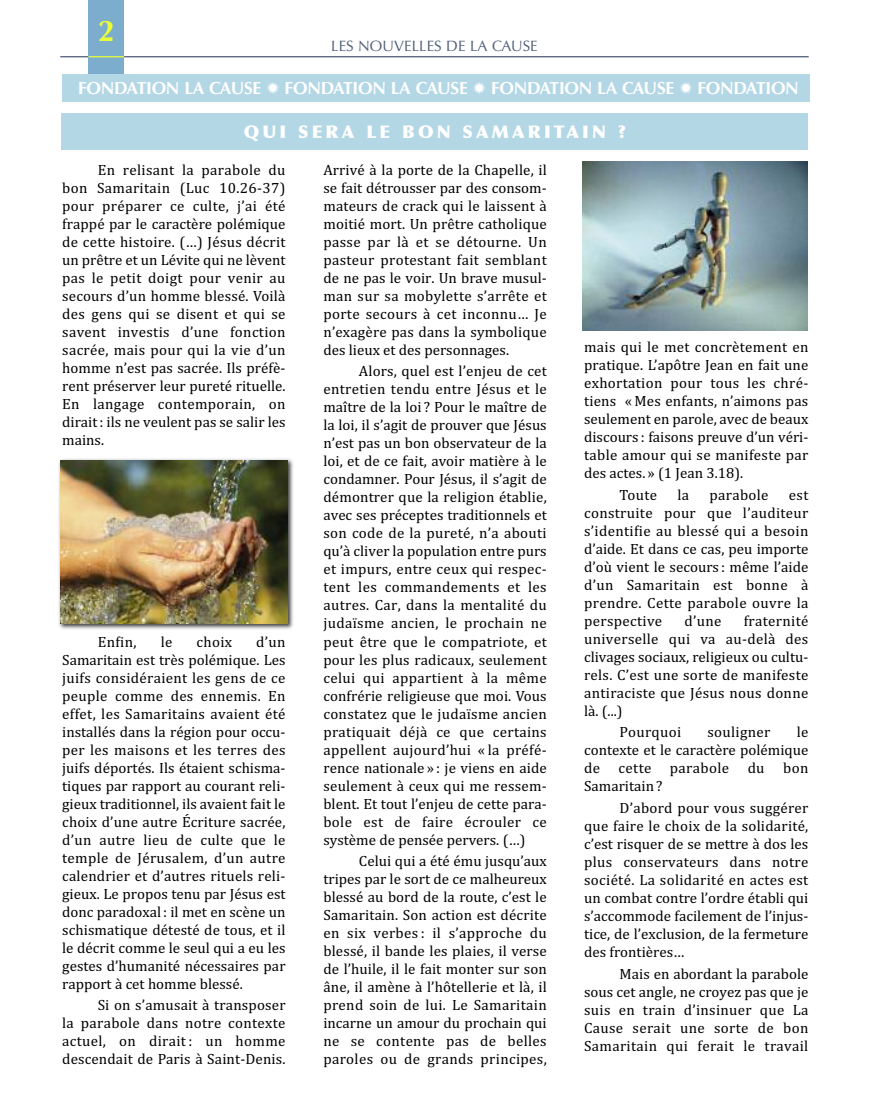
<style>
.page{position:relative;width:869px;height:1117px;background:#fff}
.page>*{position:absolute;margin:0;border:0;box-sizing:border-box;transform-origin:0 0}
.t1{font:700 30px "Optima";color:#eaff39}
.t2{font:700 17.5px "Optima";letter-spacing:-.015em;color:#fff}
.t3{font:900 17.5px "Optima";letter-spacing:.18em;color:#fff}
.t4{font:15px/18px "Cambria";letter-spacing:.02em;color:#000;text-align:justify}
.t5{font:15px "Optima";color:#4c5b77}
</style>
<div class="page">
<hr style="left:60px;top:56px;width:748px;height:1px;background:#4c5b77">
<div style="left:89px;top:0;width:35px;height:74px;background:#7cadcd"></div>
<hr style="left:89px;top:56px;width:35px;height:1px;background:#eaff39">
<img style="left:582px;top:162px;width:225px;height:168px">
<img style="left:58px;top:458px;width:235px;height:171px">
<img style="left:60px;top:460px;width:227px;height:163px">
<div style="left:62px;top:74px;width:747px;height:28px;background:#b4d7e6"></div>
<div style="left:61px;top:113px;width:746px;height:37px;background:#b4d7e6"></div>
<h1 class="t1" style="left:98px;top:13px;width:18px">2</h1>
<p class="t5" style="left:331px;top:37px;width:208px">LES NOUVELLES DE LA CAUSE</p>
<p class="t2" style="left:78px;top:78px;width:185px">FONDATiON LA CAUSE</p>
<p class="t2" style="left:284px;top:78px;width:185px">FONDATiON LA CAUSE</p>
<p class="t2" style="left:491px;top:78px;width:185px">FONDATiON LA CAUSE</p>
<p class="t2" style="left:697px;top:78px;width:103px">FONDATiON</p>
<p class="t3" style="left:244px;top:121px;width:383px">QUI SERA LE BON SAMARITAIN ?</p>
<p class="t4" style="left:62px;top:160px;width:225px;text-indent:35px">En relisant la parabole du bon Samaritain (Luc 10.26-37) pour préparer ce culte, j’ai été frappé par le caractère polémique de cette histoire. (…) Jésus décrit un prêtre et un Lévite qui ne lèvent pas le petit doigt pour venir au secours d’un homme blessé. Voilà des gens qui se disent et qui se savent investis d’une fonction sacrée, mais pour qui la vie d’un homme n’est pas sacrée. Ils préfè&shy;rent préserver leur pureté rituelle.<br>En langage contemporain, on dirait: ils ne veulent pas se salir les mains.</p>
<p class="t4" style="left:98px;top:632px;width:40px">Enfin,</p>
<p class="t4" style="left:161px;top:632px;width:13px">le</p>
<p class="t4" style="left:196px;top:632px;width:37px">choix</p>
<p class="t4" style="left:62px;top:632px;width:225px;text-indent:194px">d’un Samaritain est très polémique. Les juifs considéraient les gens de ce peuple comme des ennemis. En effet, les Samaritains avaient été installés dans la région pour occu&shy;per les maisons et les terres des juifs déportés. Ils étaient schisma&shy;tiques par rapport au courant reli&shy;gieux traditionnel, ils avaient fait le choix d’une autre Écriture sacrée, d’un autre lieu de culte que le temple de Jérusalem, d’un autre calendrier et d’autres rituels reli&shy;gieux. Le propos tenu par Jésus est donc paradoxal : il met en scène un schismatique détesté de tous, et il le décrit comme le seul qui a eu les gestes d’humanité nécessaires par rapport à cet homme blessé.</p>
<p class="t4" style="left:62px;top:995px;width:225px;text-indent:35px">Si on s’amusait à transposer la parabole dans notre contexte actuel, on dirait: un homme descendait de Paris à Saint-Denis.</p>
<p class="t4" style="left:323px;top:160px;width:225px">Arrivé à la porte de la Chapelle, il se fait détrousser par des consom&shy;mateurs de crack qui le laissent à moitié mort. Un prêtre catholique passe par là et se détourne. Un pasteur protestant fait semblant de ne pas le voir. Un brave musul&shy;man sur sa mobylette s’arrête et porte secours à cet inconnu… Je n’exagère pas dans la symbolique des lieux et des personnages.</p>
<p class="t4" style="left:323px;top:362px;width:225px;text-indent:35px">Alors, quel est l’enjeu de cet entretien tendu entre Jésus et le maître de la loi ? Pour le maître de la loi, il s’agit de prouver que Jésus n’est pas un bon observateur de la loi, et de ce fait, avoir matière à le condamner. Pour Jésus, il s’agit de démontrer que la religion établie, avec ses préceptes traditionnels et son code de la pureté, n’a abouti qu’à cliver la population entre purs et impurs, entre ceux qui respec&shy;tent les commandements et les autres. Car, dans la mentalité du judaïsme ancien, le prochain ne peut être que le compatriote, et pour les plus radicaux, seulement celui qui appartient à la même confrérie religieuse que moi. Vous constatez que le judaïsme ancien pratiquait déjà ce que certains appellent aujourd’hui « la préfé&shy;rence nationale » : je viens en aide seulement à ceux qui me ressem&shy;blent. Et tout l’enjeu de cette para&shy;bole est de faire écrouler ce système de pensée pervers. (…)</p>
<p class="t4" style="left:323px;top:851px;width:225px;text-indent:35px">Celui qui a été ému jusqu’aux tripes par le sort de ce malheureux blessé au bord de la route, c’est le Samaritain. Son action est décrite en six verbes : il s’approche du blessé, il bande les plaies, il verse de l’huile, il le fait monter sur son âne, il amène à l’hôtellerie et là, il prend soin de lui. Le Samaritain incarne un amour du prochain qui ne se contente pas de belles paroles ou de grands principes,</p>
<p class="t4" style="left:584px;top:338px;width:226px">mais qui le met concrètement en pratique. L’apôtre Jean en fait une exhortation pour tous les chré&shy;tiens « Mes enfants, n’aimons pas seulement en parole, avec de beaux discours : faisons preuve d’un véri&shy;table amour qui se manifeste par des actes. » (1 Jean 3.18).</p>
<p class="t4" style="left:619px;top:485px;width:39px">Toute</p>
<p class="t4" style="left:677px;top:485px;width:13px">la</p>
<p class="t4" style="left:709px;top:485px;width:61px">parabole</p>
<p class="t4" style="left:584px;top:485px;width:226px;text-indent:205px">est construite pour que l’auditeur s’identifie au blessé qui a besoin d’aide. Et dans ce cas, peu importe d’où vient le secours : même l’aide d’un Samaritain est bonne à prendre. Cette parabole ouvre la perspective</p>
<p class="t4" style="left:584px;top:611px;width:226px;text-indent:159px">fraternité universelle qui va au-delà des clivages sociaux, religieux ou cultu&shy;rels. C’est une sorte de manifeste antiraciste que Jésus nous donne là. (...)</p>
<p class="t4" style="left:619px;top:723px;width:63px">Pourquoi</p>
<p class="t4" style="left:707px;top:723px;width:64px">souligner</p>
<p class="t4" style="left:684px;top:611px;width:38px">d’une</p>
<p class="t4" style="left:584px;top:723px;width:226px;text-indent:212px">le contexte et le caractère polémique de cette parabole du bon Samaritain?</p>
<p class="t4" style="left:584px;top:798px;width:226px;text-indent:35px">D’abord pour vous suggérer que faire le choix de la solidarité, c’est risquer de se mettre à dos les plus conservateurs dans notre société. La solidarité en actes est un combat contre l’ordre établi qui s’accommode facilement de l’injus&shy;tice, de l’exclusion, de la fermeture des frontières…</p>
<p class="t4" style="left:584px;top:964px;width:226px;text-indent:35px">Mais en abordant la parabole sous cet angle, ne croyez pas que je suis en train d’insinuer que La Cause serait une sorte de bon Samaritain qui ferait le travail</p>
</div>
